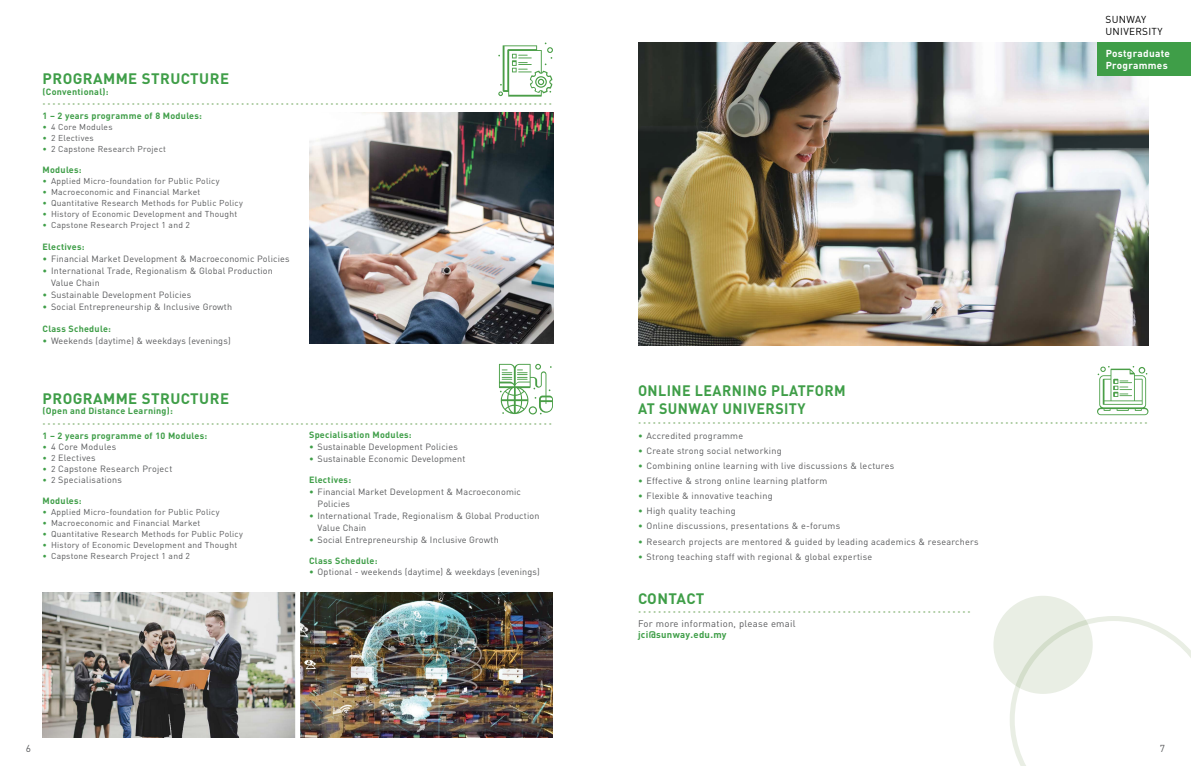
<style>
.page{position:relative;width:1191px;height:766px;background:#fff}
.page>*{position:absolute;margin:0;border:0;box-sizing:border-box;transform-origin:0 0}
.t1{font:700 15px "DIN Pro";letter-spacing:.03em;color:#3f9e48}
.t2{font:700 15px/18px "DIN Pro";letter-spacing:.03em;color:#3f9e48;scale:.95 1}
.t3{font:700 10px/12px "DIN Pro";letter-spacing:.03em;color:#fff}
.t4{font:10px/12px "DIN Pro";letter-spacing:.03em;color:#000}
.t5{font:10px "DIN Pro";color:#58595b}
.t6{font:9.5px "DIN Pro";letter-spacing:.03em;color:#58595b}
.t7{font:700 9.5px "DIN Pro";letter-spacing:.03em;color:#3f9e48}
.t8{font:9px/12px "DIN Pro";letter-spacing:.02em;color:#58595b}
.t9{font:700 9px "DIN Pro";letter-spacing:.03em;color:#3f9e48}
.t10{font:8.5px "DIN Pro";letter-spacing:.03em;color:#58595b}
.t11{font:6px "DIN Pro";color:#a2c596}
.s1{color:#3f9e48}
.s2{font-size:8.5px;color:#3f9e48}
.s3{font-size:8.5px}
</style>
<div class="page">
<div style="left:993px;top:595px;width:99px;height:98px;background:#e9eee4;border-radius:50%"></div>
<svg style="left:1010px;top:616px;width:181px;height:149px"></svg>
<img style="left:638px;top:43px;width:510px;height:302px">
<div style="left:1097px;top:43px;width:94px;height:33px;background:#3f9e48"></div>
<svg style="left:498px;top:43px;width:55px;height:54px"></svg>
<svg style="left:499px;top:364px;width:54px;height:50px"></svg>
<svg style="left:1097px;top:366px;width:51px;height:49px"></svg>
<img style="left:309px;top:112px;width:244px;height:232px">
<img style="left:43px;top:592px;width:510px;height:145px">
<div style="left:295px;top:590px;width:5px;height:152px;background:#fff"></div>
<p class="t4" style="left:1105px;top:13px;width:59px">SUNWAY<br>UNIVERSITY</p>
<h1 class="t1" style="left:43px;top:69px;width:188px">PROGRAMME STRUCTURE</h1>
<p class="t9" style="left:43px;top:86px;width:68px">(Conventional):</p>
<p class="t11" style="left:43px;top:100px;width:511px">•••••••••••••••••••••••••••••••••••••••••••••••••••••••••••••••••••••••••••••••••••••••••••••••••••••••</p>
<p class="t9" style="left:43px;top:110px;width:161px">1 – 2 years programme of 8 Modules:</p>
<p class="t10" style="left:43px;top:121px;width:72px"><span class="s1">•</span> 4 Core Modules</p>
<p class="t10" style="left:43px;top:132px;width:53px"><span class="s1">•</span> 2 Electives</p>
<p class="t10" style="left:43px;top:143px;width:125px"><span class="s1">•</span> 2 Capstone Research Project</p>
<p class="t9" style="left:43px;top:164px;width:41px">Modules:</p>
<p class="t10" style="left:43px;top:175px;width:178px"><span class="s1">•</span> Applied Micro-foundation for Public Policy</p>
<p class="t10" style="left:43px;top:186px;width:159px"><span class="s1">•</span> Macroeconomic and Financial Market</p>
<p class="t10" style="left:43px;top:197px;width:202px"><span class="s1">•</span> Quantitative Research Methods for Public Policy</p>
<p class="t10" style="left:43px;top:208px;width:196px"><span class="s1">•</span> History of Economic Development and Thought</p>
<p class="t10" style="left:43px;top:219px;width:149px"><span class="s1">•</span> Capstone Research Project 1 and 2</p>
<p class="t9" style="left:43px;top:241px;width:44px">Electives:</p>
<p class="t8" style="left:43px;top:252px;width:248px"><span class="s1">•</span> Financial Market Development &amp; Macroeconomic Policies</p>
<p class="t8" style="left:51px;top:264px;width:223px;text-indent:-9px"><span class="s1">•</span> International Trade, Regionalism &amp; Global Production<br>Value Chain</p>
<p class="t8" style="left:43px;top:288px;width:150px"><span class="s1">•</span> Sustainable Development Policies</p>
<p class="t8" style="left:43px;top:300px;width:191px"><span class="s1">•</span> Social Entrepreneurship &amp; Inclusive Growth</p>
<p class="t9" style="left:43px;top:323px;width:70px">Class Schedule:</p>
<p class="t8" style="left:43px;top:334px;width:190px"><span class="s1">•</span> Weekends (daytime) &amp; weekdays (evenings)</p>
<h1 class="t1" style="left:43px;top:388px;width:188px">PROGRAMME STRUCTURE</h1>
<p class="t9" style="left:43px;top:405px;width:132px">(Open and Distance Learning):</p>
<p class="t11" style="left:43px;top:419px;width:511px">•••••••••••••••••••••••••••••••••••••••••••••••••••••••••••••••••••••••••••••••••••••••••••••••••••••••</p>
<p class="t9" style="left:43px;top:429px;width:166px">1 – 2 years programme of 10 Modules:</p>
<p class="t8" style="left:43px;top:440px;width:75px"><span class="s2">•</span> 4 Core Modules</p>
<p class="t8" style="left:43px;top:451px;width:55px"><span class="s2">•</span> <span class="s3">2</span> Electives</p>
<p class="t8" style="left:43px;top:462px;width:131px"><span class="s2">•</span> <span class="s3">2</span> Capstone Research Project</p>
<p class="t8" style="left:43px;top:473px;width:81px"><span class="s2">•</span> <span class="s3">2</span> Specialisations</p>
<p class="t9" style="left:43px;top:494px;width:41px">Modules:</p>
<p class="t10" style="left:43px;top:505px;width:178px"><span class="s1">•</span> Applied Micro-foundation for Public Policy</p>
<p class="t10" style="left:43px;top:516px;width:159px"><span class="s1">•</span> Macroeconomic and Financial Market</p>
<p class="t10" style="left:43px;top:527px;width:202px"><span class="s1">•</span> Quantitative Research Methods for Public Policy</p>
<p class="t10" style="left:43px;top:538px;width:196px"><span class="s1">•</span> History of Economic Development and Thought</p>
<p class="t10" style="left:43px;top:549px;width:149px"><span class="s1">•</span> Capstone Research Project 1 and 2</p>
<p class="t9" style="left:309px;top:428px;width:104px">Specialisation Modules:</p>
<p class="t8" style="left:309px;top:440px;width:150px"><span class="s1">•</span> Sustainable Development Policies</p>
<p class="t8" style="left:309px;top:452px;width:158px"><span class="s1">•</span> Sustainable Economic Development</p>
<p class="t9" style="left:309px;top:473px;width:44px">Electives:</p>
<p class="t8" style="left:317px;top:485px;width:205px;text-indent:-9px"><span class="s1">•</span> Financial Market Development &amp; Macroeconomic<br>Policies</p>
<p class="t8" style="left:317px;top:509px;width:223px;text-indent:-9px"><span class="s1">•</span> International Trade, Regionalism &amp; Global Production<br>Value Chain</p>
<p class="t8" style="left:309px;top:533px;width:191px"><span class="s1">•</span> Social Entrepreneurship &amp; Inclusive Growth</p>
<p class="t9" style="left:309px;top:554px;width:70px">Class Schedule:</p>
<p class="t8" style="left:309px;top:565px;width:232px"><span class="s1">•</span> Optional - weekends (daytime) &amp; weekdays (evenings)</p>
<p class="t3" style="left:1105px;top:47px;width:66px">Postgraduate<br>Programmes</p>
<h1 class="t2" style="left:638px;top:381px;width:220px">ONLINE LEARNING PLATFORM<br>AT SUNWAY UNIVERSITY</h1>
<p class="t11" style="left:638px;top:419px;width:511px">•••••••••••••••••••••••••••••••••••••••••••••••••••••••••••••••••••••••••••••••••••••••••••••••••••••••</p>
<p class="t8" style="left:638px;top:429px;width:107px"><span class="s1">•</span> Accredited programme</p>
<p class="t8" style="left:638px;top:444px;width:145px"><span class="s1">•</span> Create strong social networking</p>
<p class="t8" style="left:638px;top:459px;width:258px"><span class="s1">•</span> Combining online learning with live discussions &amp; lectures</p>
<p class="t8" style="left:638px;top:474px;width:191px"><span class="s1">•</span> Effective &amp; strong online learning platform</p>
<p class="t8" style="left:638px;top:489px;width:136px"><span class="s1">•</span> Flexible &amp; innovative teaching</p>
<p class="t8" style="left:638px;top:504px;width:99px"><span class="s1">•</span> High quality teaching</p>
<p class="t8" style="left:638px;top:519px;width:204px"><span class="s1">•</span> Online discussions, presentations &amp; e-forums</p>
<p class="t8" style="left:638px;top:534px;width:342px"><span class="s1">•</span> Research projects are mentored &amp; guided by leading academics &amp; researchers</p>
<p class="t8" style="left:638px;top:549px;width:236px"><span class="s1">•</span> Strong teaching staff with regional &amp; global expertise</p>
<h1 class="t1" style="left:638px;top:587px;width:68px">CONTACT</h1>
<p class="t11" style="left:638px;top:607px;width:334px">•••••••••••••••••••••••••••••••••••••••••••••••••••••••••••••••••••</p>
<p class="t6" style="left:638px;top:617px;width:159px">For more information, please email</p>
<p class="t7" style="left:638px;top:628px;width:90px">jci@sunway.edu.my</p>
<p class="t5" style="left:26px;top:741px;width:7px">6</p>
<p class="t5" style="left:1159px;top:741px;width:7px">7</p>
</div>
